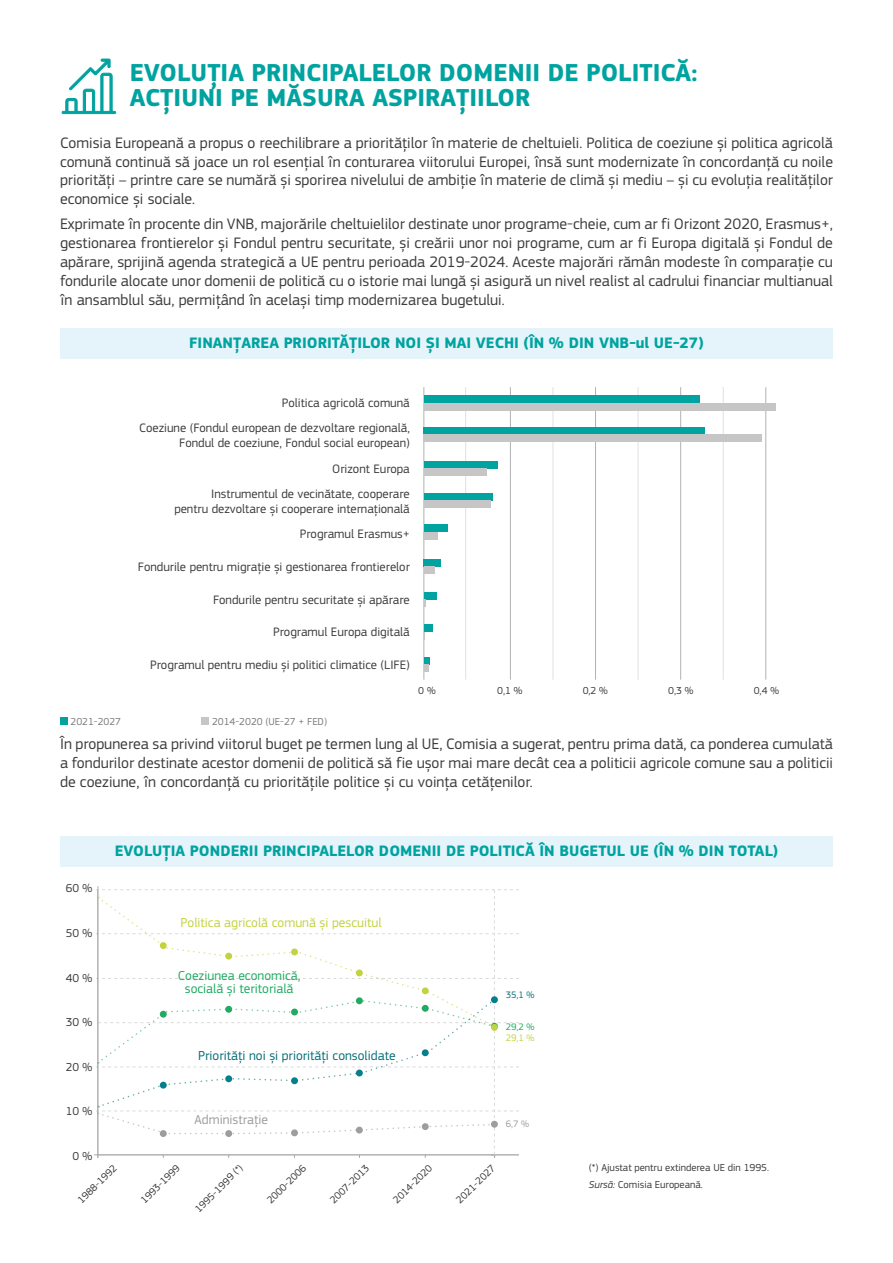
<style>
.page{position:relative;width:893px;height:1263px;background:#fff}
.page>*{position:absolute;margin:0;border:0;box-sizing:border-box;transform-origin:0 0}
.title_2{font:700 25.5px/25.5px "EC Square Sans Pro";color:#00a3a0}
.body_break{font:15.75px/18.9px "EC Square Sans Pro";color:#3c3c3b;text-align:justify}
.body{font:15.75px/18.9px "EC Square Sans Pro";color:#3c3c3b;text-align:justify}
.graph_caption{font:700 15.75px "EC Square Sans Pro";color:#00a3a0}
.fig3_4{font:13.5px/13.5px "EC Square Sans Pro";color:#20aa62;text-align:center}
.fig3_5{font:13.5px "EC Square Sans Pro";color:#067079}
.fig3_3{font:13.5px "EC Square Sans Pro";color:#c2d342}
.fig3_6{font:13.5px "EC Square Sans Pro";color:#9d9d9c}
.fig2_1{font:12.75px/15.3px "EC Square Sans Pro";color:#3c3c3b;text-align:right}
.fig3_1{font:12px "EC Square Sans Pro";color:#3c3c3b}
.fig3_2{font:10.5px "EC Square Sans Pro";color:#3c3c3b}
.fig1_2{font:10.5px "EC Square Sans Pro";color:#3c3c3b}
.fig2_3{font:10.5px "EC Square Sans Pro";color:#7c7b7b}
.fig1_4{font:10.5px "EC Square Sans Pro";color:#3c3c3b}
.fig2_2{font:10.5px "EC Square Sans Pro";color:#3c3c3b}
.t1{font:9.75px "EC Square Sans Pro";color:#c2d342}
.t2{font:9.75px "EC Square Sans Pro";color:#20aa62}
.t3{font:9.75px "EC Square Sans Pro";color:#067079}
.t4{font:9.75px "EC Square Sans Pro";color:#9d9d9c}
.s1{font-style:italic}
</style>
<div class="page">
<div style="left:60px;top:328px;width:773px;height:30px;background:#e5f4fb"></div>
<div style="left:60px;top:836px;width:773px;height:30px;background:#e5f4fb"></div>
<svg style="left:62px;top:58px;width:54px;height:56px"></svg>
<hr style="left:423px;top:387px;width:1px;height:293px;background:#b3b2b2">
<hr style="left:510px;top:387px;width:1px;height:293px;background:#b3b2b2">
<hr style="left:595px;top:387px;width:1px;height:293px;background:#b3b2b2">
<hr style="left:680px;top:387px;width:1px;height:293px;background:#b3b2b2">
<hr style="left:765px;top:387px;width:1px;height:293px;background:#b3b2b2">
<hr style="left:723px;top:387px;width:1px;height:293px;background:#b3b2b2">
<hr style="left:638px;top:387px;width:1px;height:293px;background:#b3b2b2">
<hr style="left:553px;top:387px;width:1px;height:293px;background:#b3b2b2">
<hr style="left:465px;top:387px;width:1px;height:293px;background:#b3b2b2">
<div style="left:424px;top:396px;width:275px;height:7px;background:#00a3a0"></div>
<div style="left:424px;top:403px;width:351px;height:7px;background:#c6c6c6"></div>
<div style="left:424px;top:461px;width:74px;height:7px;background:#00a3a0"></div>
<div style="left:424px;top:468px;width:63px;height:7px;background:#c6c6c6"></div>
<div style="left:424px;top:493px;width:68px;height:8px;background:#00a3a0"></div>
<div style="left:424px;top:501px;width:66px;height:7px;background:#c6c6c6"></div>
<div style="left:424px;top:525px;width:24px;height:7px;background:#00a3a0"></div>
<div style="left:424px;top:532px;width:14px;height:7px;background:#c6c6c6"></div>
<div style="left:424px;top:559px;width:17px;height:8px;background:#00a3a0"></div>
<div style="left:424px;top:567px;width:10px;height:7px;background:#c6c6c6"></div>
<div style="left:424px;top:657px;width:6px;height:7px;background:#00a3a0"></div>
<div style="left:424px;top:664px;width:5px;height:8px;background:#c6c6c6"></div>
<div style="left:424px;top:625px;width:8px;height:7px;background:#00a3a0"></div>
<div style="left:424px;top:592px;width:12px;height:7px;background:#00a3a0"></div>
<div style="left:424px;top:427px;width:281px;height:7px;background:#00a3a0"></div>
<div style="left:424px;top:434px;width:338px;height:7px;background:#c6c6c6"></div>
<hr style="left:98px;top:886px;width:1px;height:272px;background:#b3b2b2">
<svg style="left:96px;top:889px;width:423px;height:266px"></svg>
<div style="left:291px;top:1129px;width:7px;height:7px;background:#9d9d9c;border-radius:50%"></div>
<div style="left:356px;top:1126px;width:7px;height:7px;background:#9d9d9c;border-radius:50%"></div>
<div style="left:422px;top:1123px;width:7px;height:7px;background:#9d9d9c;border-radius:50%"></div>
<div style="left:491px;top:1121px;width:7px;height:7px;background:#9d9d9c;border-radius:50%"></div>
<div style="left:225px;top:1130px;width:7px;height:7px;background:#9d9d9c;border-radius:50%"></div>
<div style="left:160px;top:1130px;width:7px;height:7px;background:#9d9d9c;border-radius:50%"></div>
<div style="left:160px;top:1082px;width:7px;height:6px;background:#057f8c;border-radius:50%"></div>
<div style="left:160px;top:1011px;width:7px;height:7px;background:#20aa62;border-radius:50%"></div>
<div style="left:160px;top:942px;width:7px;height:7px;background:#c2d342;border-radius:50%"></div>
<div style="left:225px;top:953px;width:7px;height:6px;background:#c2d342;border-radius:50%"></div>
<div style="left:291px;top:948px;width:7px;height:7px;background:#c2d342;border-radius:50%"></div>
<div style="left:356px;top:969px;width:7px;height:7px;background:#c2d342;border-radius:50%"></div>
<div style="left:422px;top:987px;width:7px;height:7px;background:#c2d342;border-radius:50%"></div>
<div style="left:225px;top:1006px;width:7px;height:7px;background:#20aa62;border-radius:50%"></div>
<div style="left:291px;top:1008px;width:7px;height:7px;background:#20aa62;border-radius:50%"></div>
<div style="left:356px;top:997px;width:7px;height:7px;background:#20aa62;border-radius:50%"></div>
<div style="left:422px;top:1005px;width:7px;height:7px;background:#20aa62;border-radius:50%"></div>
<div style="left:491px;top:1023px;width:7px;height:7px;background:#61ba54;border-radius:50%"></div>
<div style="left:225px;top:1075px;width:7px;height:7px;background:#057f8c;border-radius:50%"></div>
<div style="left:291px;top:1077px;width:7px;height:7px;background:#057f8c;border-radius:50%"></div>
<div style="left:356px;top:1069px;width:7px;height:7px;background:#057f8c;border-radius:50%"></div>
<div style="left:422px;top:1049px;width:7px;height:7px;background:#057f8c;border-radius:50%"></div>
<div style="left:491px;top:996px;width:7px;height:7px;background:#057f8c;border-radius:50%"></div>
<div style="left:491px;top:1024px;width:7px;height:7px;background:#c2d342;border-radius:50%"></div>
<div style="left:60px;top:717px;width:8px;height:8px;background:#00a3a0"></div>
<div style="left:202px;top:717px;width:7px;height:8px;background:#c6c6c6"></div>
<p class="title_2" style="left:130px;top:60px;width:569px">EVOLUȚIA PRINCIPALELOR DOMENII DE POLITICĂ:<br>ACȚIUNI PE MĂSURA ASPIRAȚIILOR</p>
<p class="body_break" style="left:60px;top:133px;width:775px">Comisia Europeană a propus o reechilibrare a priorităților în materie de cheltuieli. Politica de coeziune și politica agricolă comună continuă să joace un rol esențial în conturarea viitorului Europei, însă sunt modernizate în concordanță cu noile priorități – printre care se numără și sporirea nivelului de ambiție în materie de climă și mediu – și cu evoluția realităților economice și sociale.</p>
<p class="body" style="left:60px;top:215px;width:774px">Exprimate în procente din VNB, majorările cheltuielilor destinate unor programe-cheie, cum ar fi Orizont 2020, Erasmus+, gestionarea frontierelor și Fondul pentru securitate, și creării unor noi programe, cum ar fi Europa digitală și Fondul de apărare, sprijină agenda strategică a UE pentru perioada 2019-2024. Aceste majorări rămân modeste în comparație cu fondurile alocate unor domenii de politică cu o istorie mai lungă și asigură un nivel realist al cadrului financiar multianual în ansamblul său, permițând în același timp modernizarea bugetului.</p>
<p class="graph_caption" style="left:189px;top:334px;width:516px">FINANȚAREA PRIORITĂȚILOR NOI ȘI MAI VECHI (ÎN % DIN VNB-ul UE-27)</p>
<p class="fig2_1" style="left:282px;top:395px;width:129px">Politica agricolă comună</p>
<p class="fig2_1" style="left:139px;top:420px;width:272px">Coeziune (Fondul european de dezvoltare regională,<br>Fondul de coeziune, Fondul social european)</p>
<p class="fig2_1" style="left:332px;top:461px;width:79px">Orizont Europa</p>
<p class="fig2_1" style="left:174px;top:486px;width:237px">Instrumentul de vecinătate, cooperare pentru dezvoltare și cooperare internațională</p>
<p class="fig2_1" style="left:300px;top:526px;width:111px">Programul Erasmus+</p>
<p class="fig2_1" style="left:138px;top:559px;width:273px">Fondurile pentru migrație și gestionarea frontierelor</p>
<p class="fig2_1" style="left:213px;top:592px;width:198px">Fondurile pentru securitate și apărare</p>
<p class="fig2_1" style="left:273px;top:625px;width:138px">Programul Europa digitală</p>
<p class="fig2_1" style="left:150px;top:657px;width:261px">Programul pentru mediu și politici climatice (LIFE)</p>
<p class="fig2_3" style="left:71px;top:715px;width:52px">2021-2027</p>
<p class="fig2_3" style="left:212px;top:715px;width:117px">2014-2020 (UE-27 + FED)</p>
<p class="fig2_2" style="left:418px;top:684px;width:19px">0 %</p>
<p class="fig2_2" style="left:497px;top:684px;width:27px">0,1 %</p>
<p class="fig2_2" style="left:583px;top:684px;width:27px">0,2 %</p>
<p class="fig2_2" style="left:668px;top:684px;width:27px">0,3 %</p>
<p class="fig2_2" style="left:754px;top:684px;width:27px">0,4 %</p>
<p class="body_break" style="left:60px;top:735px;width:775px">În propunerea sa privind viitorul buget pe termen lung al UE, Comisia a sugerat, pentru prima dată, ca ponderea cumulată a fondurilor destinate acestor domenii de politică să fie ușor mai mare decât cea a politicii agricole comune sau a politicii de coeziune, în concordanță cu prioritățile politice și cu voința cetățenilor.</p>
<p class="graph_caption" style="left:115px;top:841px;width:665px">EVOLUȚIA PONDERII PRINCIPALELOR DOMENII DE POLITICĂ ÎN BUGETUL UE (ÎN % DIN TOTAL)</p>
<p class="fig3_1" style="left:66px;top:881px;width:28px">60 %</p>
<p class="fig3_1" style="left:66px;top:926px;width:28px">50 %</p>
<p class="fig3_1" style="left:66px;top:971px;width:28px">40 %</p>
<p class="fig3_1" style="left:66px;top:1015px;width:28px">30 %</p>
<p class="fig3_1" style="left:66px;top:1060px;width:28px">20 %</p>
<p class="fig3_1" style="left:66px;top:1104px;width:28px">10 %</p>
<p class="fig3_1" style="left:73px;top:1149px;width:21px">0 %</p>
<p class="fig3_2" style="left:75px;top:1197px;width:52px;rotate:-45deg">1988-1992</p>
<p class="fig3_2" style="left:138px;top:1197px;width:52px;rotate:-45deg">1993-1999</p>
<p class="fig3_2" style="left:192px;top:1206px;width:65px;rotate:-45deg">1995-1999 (*)</p>
<p class="fig3_2" style="left:264px;top:1197px;width:52px;rotate:-45deg">2000-2006</p>
<p class="fig3_2" style="left:327px;top:1197px;width:52px;rotate:-45deg">2007-2013</p>
<p class="fig3_2" style="left:390px;top:1197px;width:52px;rotate:-45deg">2014-2020</p>
<p class="fig3_2" style="left:453px;top:1197px;width:52px;rotate:-45deg">2021-2027</p>
<p class="fig3_3" style="left:181px;top:914px;width:202px">Politica agricolă comună și pescuitul</p>
<p class="fig3_4" style="left:178px;top:968px;width:124px">Coeziunea economică, socială și teritorială</p>
<p class="fig3_5" style="left:198px;top:1048px;width:199px">Priorități noi și priorități consolidate</p>
<p class="fig3_6" style="left:195px;top:1112px;width:75px">Administrație</p>
<p class="t3" style="left:506px;top:989px;width:30px">35,1 %</p>
<p class="t2" style="left:506px;top:1021px;width:30px">29,2 %</p>
<p class="t1" style="left:506px;top:1032px;width:30px">29,1 %</p>
<p class="t4" style="left:506px;top:1118px;width:25px">6,7 %</p>
<p class="fig1_2" style="left:589px;top:1161px;width:182px">(*) Ajustat pentru extinderea UE din 1995.</p>
<p class="fig1_4" style="left:589px;top:1178px;width:115px"><span class="s1">Sursă:</span> Comisia Europeană.</p>
</div>
